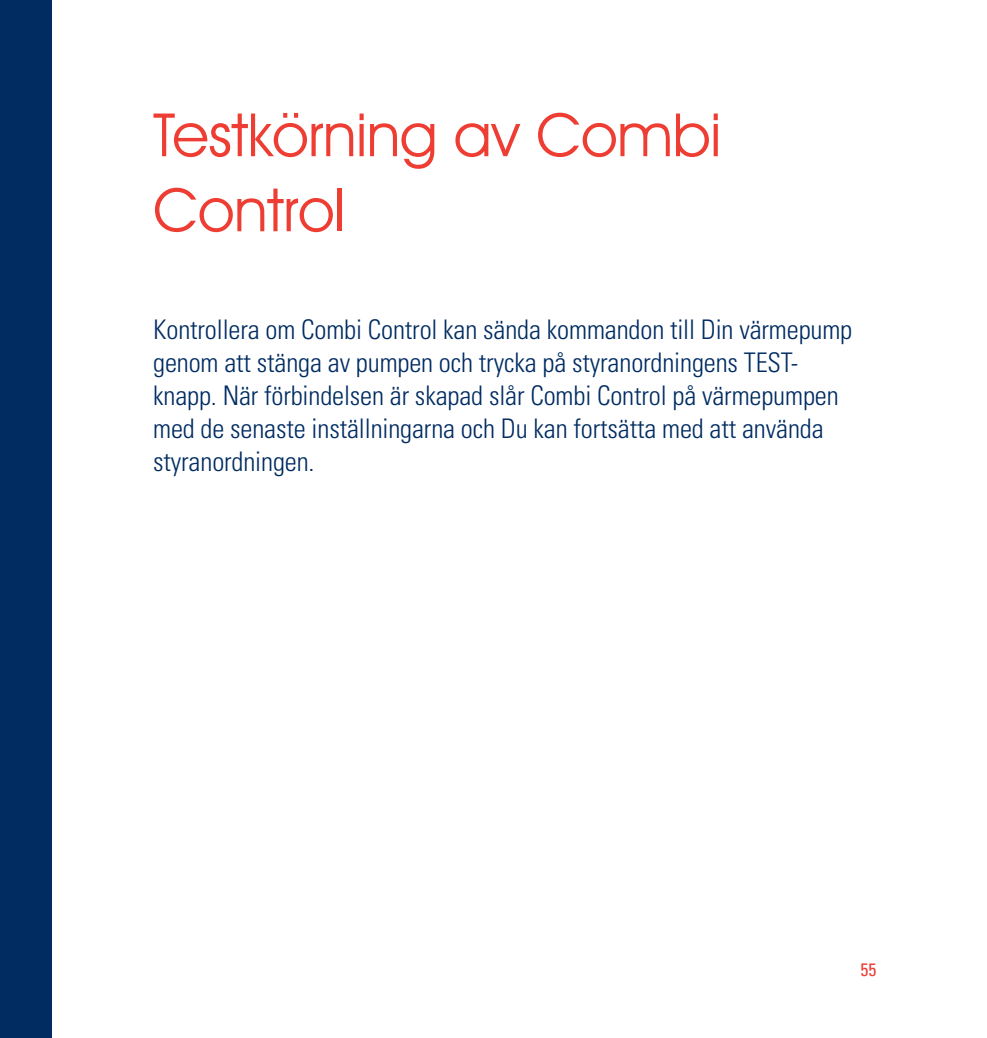
<style>
.page{position:relative;width:987px;height:1038px;background:#fff}
.page>*{position:absolute;margin:0;border:0;box-sizing:border-box;transform-origin:0 0}
.pealkiri{font:60px/75px "Avant Garde IT Cby BT";letter-spacing:-.005em;color:#ee3e34}
.tekst{font:300 condensed 27px/33px "Univers LT Std";letter-spacing:-.005em;color:#002c62}
.t1{font:condensed 18px "Univers LT Std";color:#ee3e34}
</style>
<div class="page">
<div style="left:0;top:0;width:51px;height:1037px;background:#002c62"></div>
<p class="pealkiri" style="left:153px;top:97px;width:569px">Testkörning av Combi<br>Control</p>
<p class="tekst" style="left:153px;top:313px;width:700px">Kontrollera om Combi Control kan sända kommandon till Din värmepump genom att stänga av pumpen och trycka på styranordningens TEST&shy;knapp. När förbindelsen är skapad slår Combi Control på värmepumpen med de senaste inställningarna och Du kan fortsätta med att använda styranordningen.</p>
<p class="t1" style="left:860px;top:958px;width:17px">55</p>
</div>
